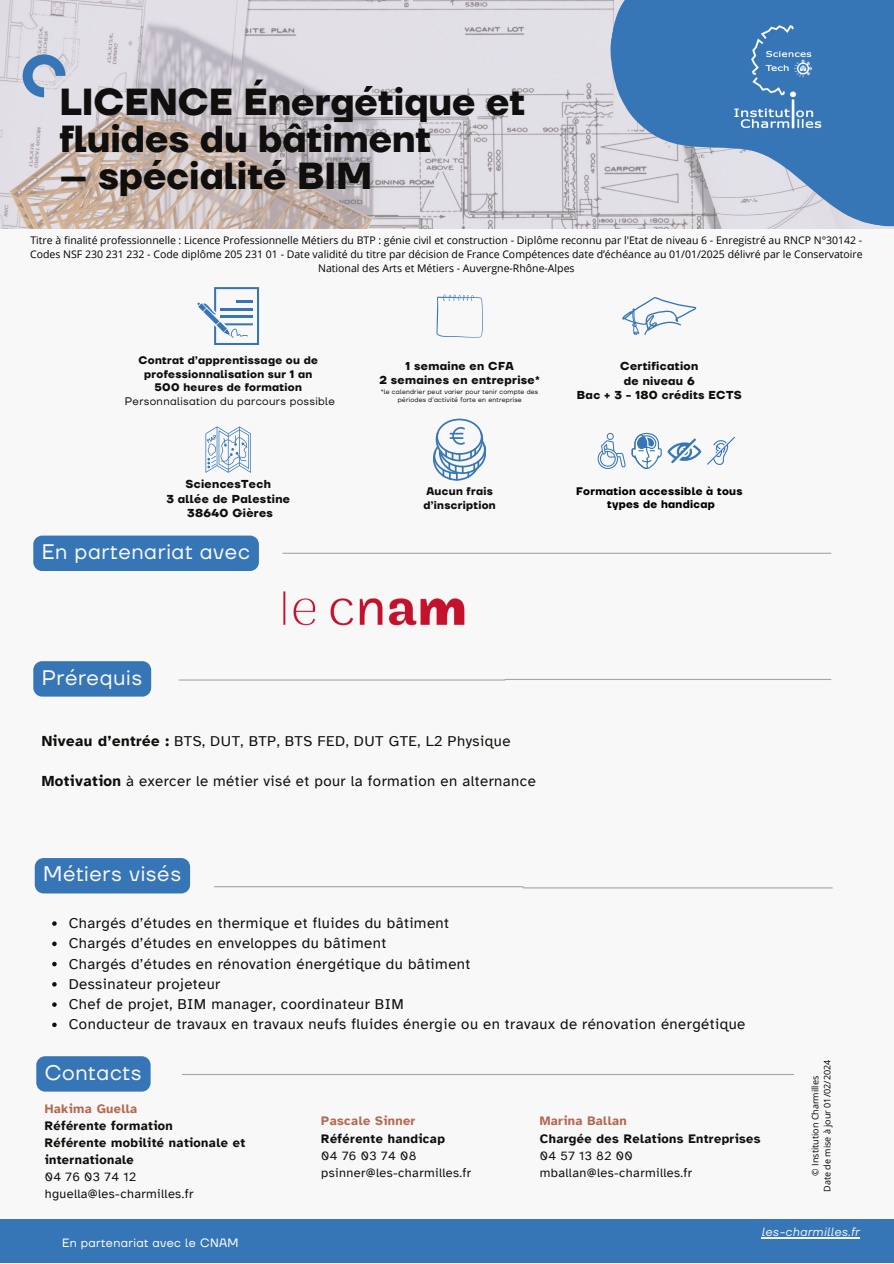
<style>
.page{position:relative;width:894px;height:1264px;background:#fff}
.page>*{position:absolute;margin:0;border:0;box-sizing:border-box;transform-origin:0 0}
.t1{font:700 37.5px/37px "TT Firs Neue";color:#100f0d}
.t2{font:21px "TT Firs Neue";letter-spacing:.03em;color:#f8f8f8}
.t3{font:15px/20.2px "Atkinson Hyperlegible";letter-spacing:.03em;color:#100f0d}
.t4{font:700 12.75px/17px "Atkinson Hyperlegible";letter-spacing:.03em;color:#100f0d}
.t5{font:12.75px/17.1px "Atkinson Hyperlegible";letter-spacing:.03em;color:#100f0d}
.t6{font:700 12.75px "Atkinson Hyperlegible";letter-spacing:.03em;color:#b56951}
.t7{font:12px "TT Firs Neue";letter-spacing:.03em;color:#fff}
.t8{font:italic 12px "TT Firs Neue";letter-spacing:.03em;color:#f1f6f9}
.t9{font:700 11.55px/14.4px "TT Firs Neue";letter-spacing:.03em;color:#100f0d;text-align:center}
.t10{font:700 11.4px/14.7px "TT Firs Neue";letter-spacing:.03em;color:#100f0d;text-align:center}
.t11{font:700 10.95px/13.6px "TT Firs Neue";letter-spacing:.03em;color:#100f0d}
.t12{font:700 10.95px/13.6px "TT Firs Neue";letter-spacing:.03em;color:#000;text-align:center}
.t13{font:10.95px "TT Firs Neue";letter-spacing:.03em;color:#100f0d}
.t14{font:10.5px/14px "Open Sans";color:#000;text-align:center}
.t15{font:9px/12px "Open Sans";color:#000;text-align:center}
.t16{font:6.6px/8.2px "TT Firs Neue";letter-spacing:.03em;color:#100f0d;text-align:center}
.s1{font-weight:700}
</style>
<div class="page">
<div style="left:0;top:0;width:893px;height:1263px;background:#f8f8f8"></div>
<img style="left:0;top:0;width:893px;height:228px">
<svg style="left:23px;top:55px;width:42px;height:42px;background:#95afcf"></svg>
<div style="left:0;top:1219px;width:893px;height:44px;background:#3675b6"></div>
<svg style="left:610px;top:0;width:283px;height:226px;background:#6e96c3"></svg>
<svg style="left:178px;top:679px;width:654px;height:2px"></svg>
<hr style="left:182px;top:1073px;width:611px;height:2px;background:#a6a6a6">
<div style="left:35px;top:858px;width:155px;height:35px;background:#3675b6"></div>
<svg style="left:214px;top:886px;width:619px;height:3px"></svg>
<img style="left:727px;top:14px;width:115px;height:120px">
<hr style="left:282px;top:552px;width:549px;height:2px;background:#a6a6a6">
<img style="left:283px;top:591px;width:181px;height:35px">
<hr style="left:761px;top:1237px;width:98px;height:1px;background:#f1f6f9">
<div style="left:36px;top:1056px;width:114px;height:35px;background:#3675b6"></div>
<div style="left:33px;top:661px;width:118px;height:35px;background:#3675b6"></div>
<svg style="left:52px;top:921px;width:5px;height:4px"></svg>
<svg style="left:52px;top:941px;width:5px;height:5px"></svg>
<svg style="left:52px;top:961px;width:5px;height:5px"></svg>
<svg style="left:52px;top:982px;width:5px;height:4px"></svg>
<svg style="left:52px;top:1002px;width:5px;height:4px"></svg>
<svg style="left:52px;top:1022px;width:5px;height:5px"></svg>
<div style="left:33px;top:535px;width:226px;height:36px;background:#3675b6"></div>
<svg style="left:436px;top:294px;width:46px;height:43px"></svg>
<svg style="left:622px;top:297px;width:74px;height:38px"></svg>
<svg style="left:205px;top:426px;width:45px;height:46px"></svg>
<svg style="left:197px;top:287px;width:62px;height:57px"></svg>
<svg style="left:433px;top:418px;width:53px;height:62px"></svg>
<svg style="left:597px;top:433px;width:28px;height:36px"></svg>
<svg style="left:667px;top:438px;width:34px;height:25px"></svg>
<svg style="left:707px;top:437px;width:27px;height:28px"></svg>
<svg style="left:631px;top:433px;width:30px;height:36px"></svg>
<h1 class="t1" style="left:59px;top:83px;width:467px">LICENCE Énergétique et fluides du bâtiment</h1>
<h1 class="t1" style="left:59px;top:157px;width:314px">– spécialité BIM</h1>
<p class="t14" style="left:30px;top:233px;width:833px">Titre à finalité professionnelle : Licence Professionnelle Métiers du BTP : génie civil et construction - Diplôme reconnu par l'Etat de niveau 6 - Enregistré au RNCP N°30142 -<br>Codes NSF 230 231 232 - Code diplôme 205 231 01 - Date validité du titre par décision de France Compétences date d’échéance au 01/01/2025 délivré par le Conservatoire<br>National des Arts et Métiers - Auvergne-Rhône-Alpes</p>
<p class="t11" style="left:138px;top:353px;width:181px;text-align:center">Contrat d’apprentissage ou de professionnalisation sur 1 an<br>500 heures de formation</p>
<p class="t13" style="left:125px;top:394px;width:211px">Personnalisation du parcours possible</p>
<p class="t9" style="left:166px;top:476px;width:125px">SciencesTech<br>3 allée de Palestine<br>38640 Gières</p>
<h2 class="t2" style="left:42px;top:537px;width:210px">En partenariat avec</h2>
<p class="t10" style="left:379px;top:358px;width:162px">1 semaine en CFA<br>2 semaines en entreprise*</p>
<p class="t16" style="left:381px;top:388px;width:159px">*le calendrier peut varier pour tenir compte des périodes d’activité forte en entreprise</p>
<p class="t11" style="left:423px;top:484px;width:74px">Aucun frais d’inscription</p>
<p class="t9" style="left:576px;top:359px;width:166px">Certification<br>de niveau 6<br>Bac + 3 - 180 crédits ECTS</p>
<p class="t12" style="left:576px;top:484px;width:168px">Formation accessible à tous types de handicap</p>
<h2 class="t2" style="left:42px;top:663px;width:102px">Prérequis</h2>
<p class="t3" style="left:42px;top:731px;width:470px"><span class="s1">Niveau d’entrée :</span> BTS, DUT, BTP, BTS FED, DUT GTE, L2 Physique</p>
<p class="t3" style="left:42px;top:771px;width:495px"><span class="s1">Motivation</span> à exercer le métier visé et pour la formation en alternance</p>
<h2 class="t2" style="left:43px;top:859px;width:139px">Métiers visés</h2>
<p class="t3" style="left:69px;top:913px;width:678px">Chargés d’études en thermique et fluides du bâtiment<br>Chargés d’études en enveloppes du bâtiment<br>Chargés d’études en rénovation énergétique du bâtiment<br>Dessinateur projeteur<br>Chef de projet, BIM manager, coordinateur BIM<br>Conducteur de travaux en travaux neufs fluides énergie ou en travaux de rénovation énergétique</p>
<h2 class="t2" style="left:45px;top:1057px;width:98px">Contacts</h2>
<p class="t6" style="left:45px;top:1101px;width:94px">Hakima Guella</p>
<p class="t4" style="left:45px;top:1117px;width:202px">Référente formation<br>Référente mobilité nationale et internationale</p>
<p class="t5" style="left:45px;top:1168px;width:150px">04 76 03 74 12 hguella@les-charmilles.fr</p>
<p class="t6" style="left:321px;top:1113px;width:95px">Pascale Sinner</p>
<p class="t4" style="left:321px;top:1129px;width:125px">Référente handicap</p>
<p class="t5" style="left:321px;top:1146px;width:151px">04 76 03 74 08 psinner@les-charmilles.fr</p>
<p class="t6" style="left:539px;top:1113px;width:88px">Marina Ballan</p>
<p class="t4" style="left:539px;top:1129px;width:222px">Chargée des Relations Entreprises</p>
<p class="t5" style="left:539px;top:1146px;width:154px">04 57 13 82 00 mballan@les-charmilles.fr</p>
<p class="t15" style="left:808px;top:1191px;width:133px;rotate:-90deg">© Institution Charmilles<br>Date de mise à jour 01/02/2024</p>
<p class="t7" style="left:62px;top:1234px;width:178px">En partenariat avec le CNAM</p>
<p class="t8" style="left:761px;top:1223px;width:99px">les-charmilles.fr</p>
</div>
